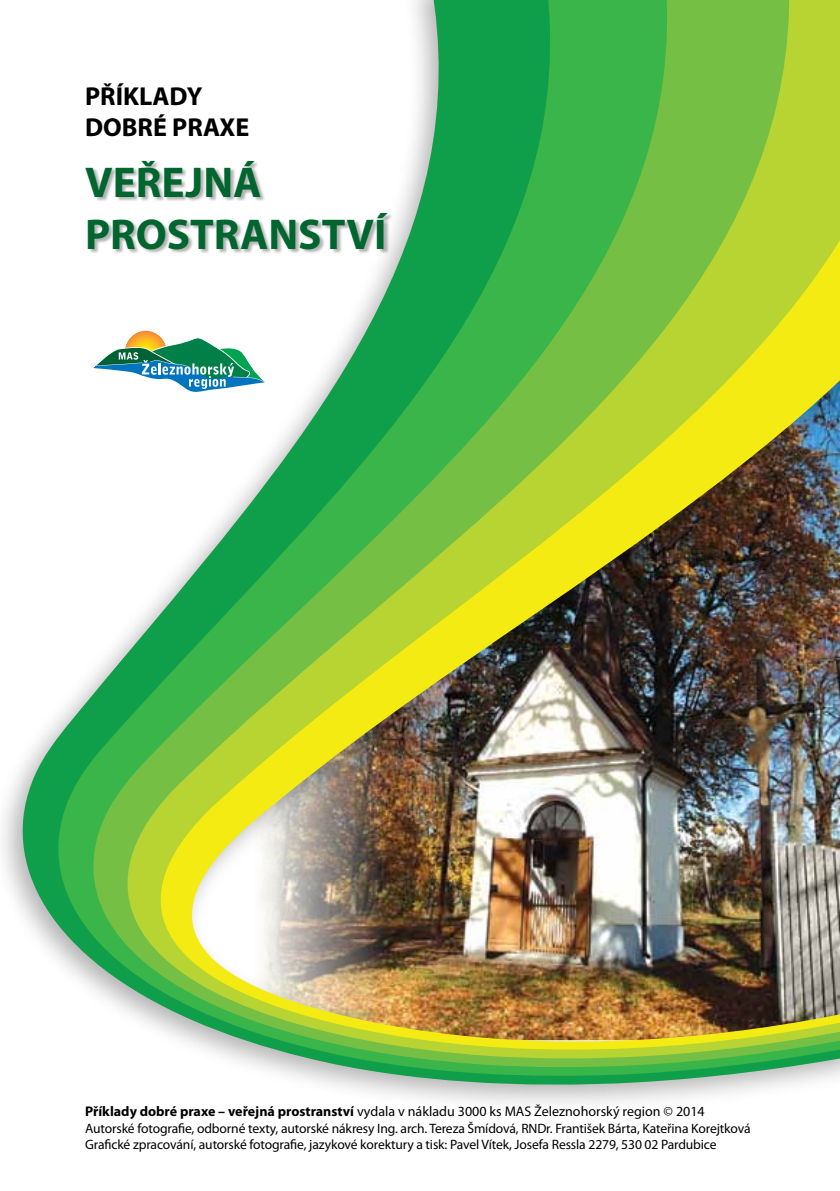
<style>
.page{position:relative;width:840px;height:1191px;background:#fff}
.page>*{position:absolute;margin:0;border:0;box-sizing:border-box;transform-origin:0 0}
.t1{font:700 43.2px/52px "Myriad Pro";color:#00652e}
.t2{font:700 26px/31.2px "Myriad Pro";color:#000}
.t3{font:14px "Myriad Pro";color:#000}
.t4{font:13.6px/16.4px "Myriad Pro";letter-spacing:-.01em;color:#000}
.s1{font-weight:700}
</style>
<div class="page">
<div style="left:0;top:0;width:839px;height:1115px;background:#000;opacity:.3"></div>
<img style="left:15px;top:0;width:824px;height:1085px">
<div style="left:86px;top:161px;width:307px;height:93px;background:#000;opacity:.3"></div>
<svg style="left:93px;top:331px;width:174px;height:64px"></svg>
<h2 class="t2" style="left:85px;top:79px;width:166px">PŘÍKLADY<br>DOBRÉ PRAXE</h2>
<h1 class="t1" style="left:85px;top:155px;width:303px">VEŘEJNÁ<br>PROSTRANSTVÍ</h1>
<p class="t3" style="left:85px;top:1103px;width:620px"><span class="s1">Příklady dobré praxe – veřejná prostranství</span> vydala v nákladu 3000 ks MAS Železnohorský region © 2014</p>
<p class="t4" style="left:85px;top:1119px;width:666px">Autorské fotografie, odborné texty, autorské nákresy Ing. arch. Tereza Šmídová, RNDr. František Bárta, Kateřina Korejtková<br>Grafické zpracování, autorské fotografie, jazykové korektury a tisk: Pavel Vítek, Josefa Ressla 2279, 530 02 Pardubice</p>
</div>
